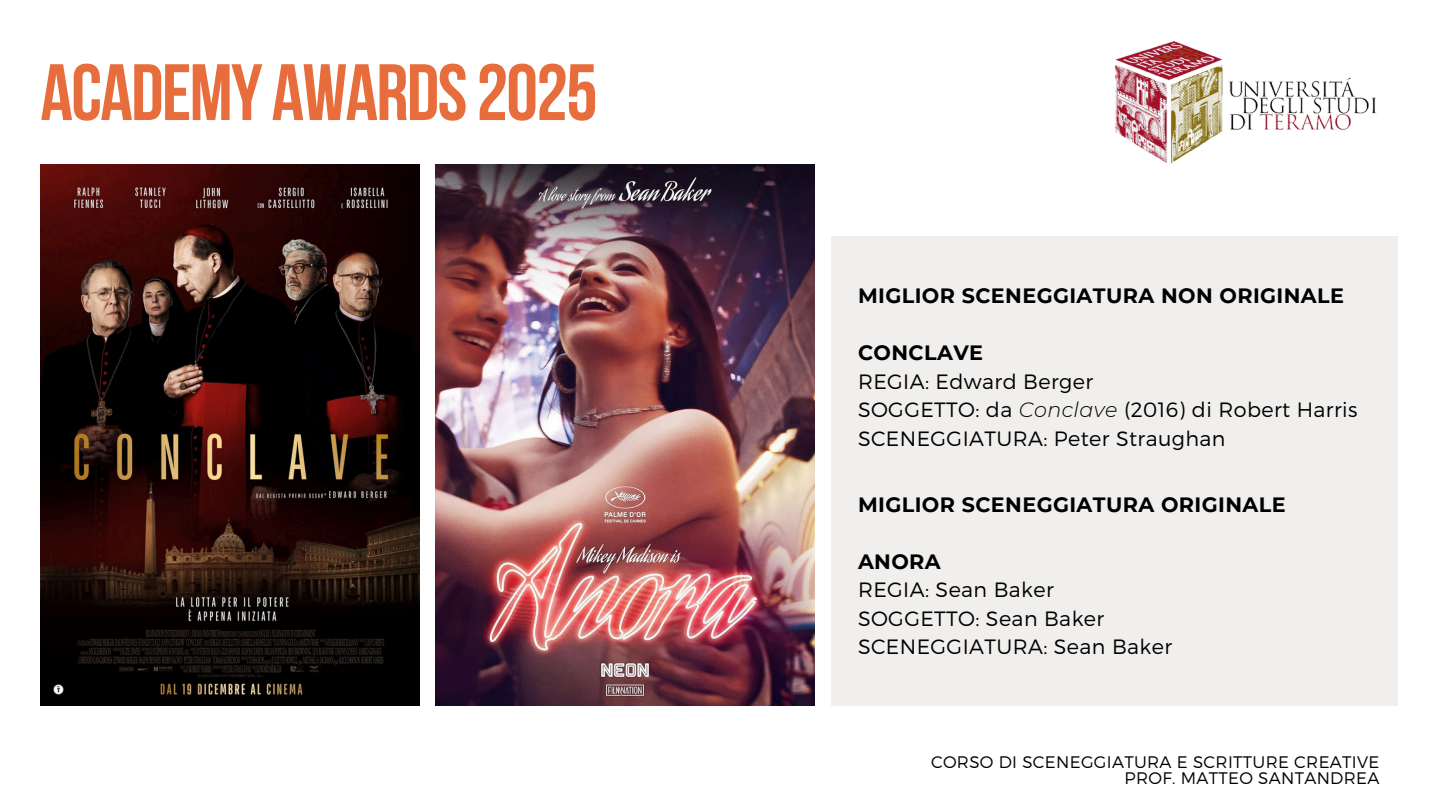
<style>
.page{position:relative;width:1440px;height:810px;background:#fff}
.page>*{position:absolute;margin:0;border:0;box-sizing:border-box;transform-origin:0 0}
.t1{font:79.7px "Bebas Neue Cyrillic";letter-spacing:-.02em;color:#e76e3c}
.t2{font:300 20.7px/28.5px "Montserrat";letter-spacing:.02em;color:#000}
.t3{font:700 20.7px "Montserrat";letter-spacing:.02em;color:#000}
.t4{font:300 16.7px "Montserrat";letter-spacing:.02em;color:#000}
.s1{font-weight:700}
.s2{font-style:italic}
</style>
<div class="page">
<img style="left:1115px;top:41px;width:262px;height:123px">
<img style="left:40px;top:165px;width:379px;height:541px">
<img style="left:436px;top:165px;width:379px;height:541px">
<div style="left:832px;top:236px;width:566px;height:469px;background:#f0efed"></div>
<h2 class="t1" style="left:40px;top:60px;width:559px">ACADEMY AWARDS2025</h2>
<h1 class="t3" style="left:858px;top:283px;width:488px">MIGLIOR SCENEGGIATURA NON ORIGINALE</h1>
<p class="t2" style="left:858px;top:338px;width:501px"><span class="s1">CONCLAVE<br></span>REGIA: Edward Berger<br>SOGGETTO: da <span class="s2">Conclave</span> (2016) di Robert Harris<br>SCENEGGIATURA: Peter Straughan</p>
<p class="t3" style="left:858px;top:492px;width:429px">MIGLIOR SCENEGGIATURA ORIGINALE</p>
<p class="t2" style="left:858px;top:546px;width:316px"><span class="s1">ANORA<br></span>REGIA: Sean Baker<br>SOGGETTO: Sean Baker<br>SCENEGGIATURA: Sean Baker</p>
<h3 class="t4" style="left:931px;top:751px;width:450px">CORSO DI SCENEGGIATURA E SCRITTURE CREATIVE</h3>
<h2 class="t4" style="left:1125px;top:767px;width:256px">PROF. MATTEO SANTANDREA</h2>
</div>
